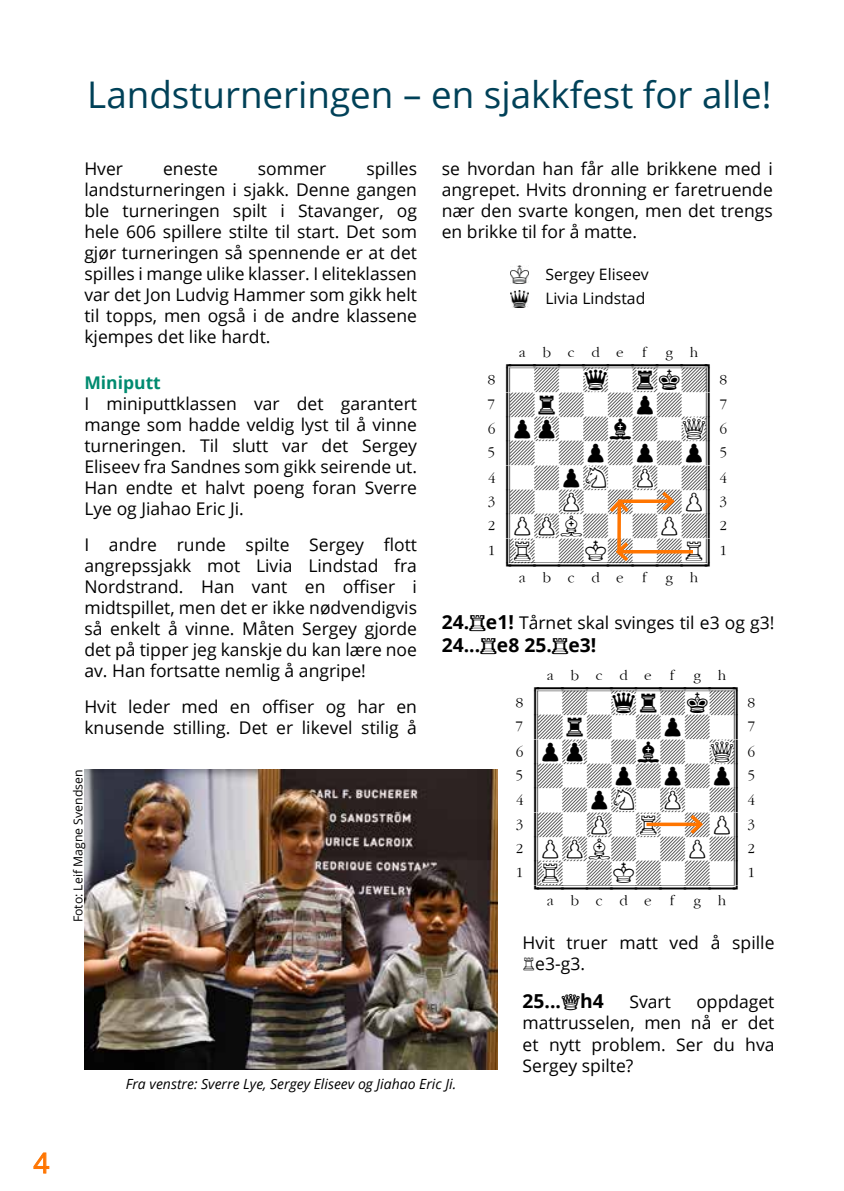
<style>
.page{position:relative;width:844px;height:1191px;background:#fff}
.page>*{position:absolute;margin:0;border:0;box-sizing:border-box;transform-origin:0 0}
.t1{font:36.75px "Open Sans";color:#004158}
.t2{font:28px "Open Sans";color:#ff7500}
.t3{font:24.5px/24.3px "Zurich Diagram CBMAC";color:#000;text-align:justify}
.t4{font:700 19.25px "Open Sans";color:#000}
.t5{font:17.5px/21px "Open Sans";color:#000;text-align:justify}
.t6{font:700 17.5px "Open Sans";color:#008b70}
.t7{font:15.75px/24.5px "Open Sans";color:#000}
.t8{font:italic 14px "Open Sans";color:#000}
.t9{font:12.25px "Open Sans";color:#000}
.s1{font-weight:700;font-size:19.25px}
.s2{font-family:"Zurich Figurine";font-weight:700;font-size:19.25px}
.s3{font-family:"Zurich Figurine"}
</style>
<div class="page">
<svg style="left:33px;top:1152px;width:17px;height:22px"></svg>
<img style="left:510px;top:265px;width:18px;height:18px">
<img style="left:510px;top:291px;width:18px;height:17px">
<img style="left:84px;top:769px;width:413px;height:300px">
<svg style="left:617px;top:516px;width:4px;height:22px"></svg>
<svg style="left:609px;top:501px;width:20px;height:15px"></svg>
<svg style="left:618px;top:499px;width:40px;height:4px"></svg>
<svg style="left:658px;top:491px;width:17px;height:20px"></svg>
<svg style="left:646px;top:822px;width:40px;height:4px"></svg>
<svg style="left:686px;top:815px;width:17px;height:19px"></svg>
<hr style="left:618px;top:550px;width:74px;height:3px;background:#ff7500">
<svg style="left:615px;top:538px;width:17px;height:24px"></svg>
<h2 class="t2" style="left:33px;top:1143px;width:18px">4</h2>
<h1 class="t1" style="left:87px;top:69px;width:685px">Landsturneringen – en sjakkfest for alle!</h1>
<p class="t5" style="left:84px;top:157px;width:334px;text-indent:282px">spilles landsturneringen i sjakk. Denne gangen ble turneringen spilt i Stavanger, og hele 606 spillere stilte til start. Det som gjør turneringen så spennende er at det spilles i mange ulike klasser. I eliteklassen var det Jon Ludvig Hammer som gikk helt til topps, men også i de andre klassene kjempes det like hardt.</p>
<p class="t6" style="left:84px;top:370px;width:78px">Miniputt</p>
<p class="t5" style="left:84px;top:392px;width:334px">I miniputtklassen var det garantert mange som hadde veldig lyst til å vinne turneringen. Til slutt var det Sergey Eliseev fra Sandnes som gikk seirende ut.<br>Han endte et halvt poeng foran Sverre Lye og Jiahao Eric Ji.</p>
<p class="t5" style="left:84px;top:533px;width:334px">I andre runde spilte Sergey flott angrepssjakk mot Livia Lindstad fra Nordstrand. Han vant en offiser i midtspillet, men det er ikke nødvendigvis så enkelt å vinne. Måten Sergey gjorde det på tipper jeg kanskje du kan lære noe av. Han fortsatte nemlig å angripe!</p>
<p class="t5" style="left:84px;top:695px;width:334px">Hvit leder med en offiser og har en knusende stilling. Det er likevel stilig å</p>
<p class="t5" style="left:84px;top:157px;width:40px">Hver</p>
<p class="t5" style="left:163px;top:157px;width:56px">eneste</p>
<p class="t5" style="left:258px;top:157px;width:70px">sommer</p>
<p class="t9" style="left:70px;top:922px;width:154px;rotate:-90deg">Foto: Leif Magne Svendsen</p>
<p class="t5" style="left:441px;top:157px;width:332px">se hvordan han får alle brikkene med i angrepet. Hvits dronning er faretruende nær den svarte kongen, men det trengs en brikke til for å matte.</p>
<p class="t7" style="left:545px;top:261px;width:105px">Sergey Eliseev<br>Livia Lindstad</p>
<h3 class="t3" style="left:485px;top:344px;width:246px">XABCDEFGHY 8-+-WQ-TRK+( 7+R+-+P+-' 6PZP-+L+-WQ&amp; 5+-+P+P+P% 4-+PSN-ZP-+$ 3+-ZP-+-+P# 2PZPL+-+P+" 1TR-+K+-+R!<br>XABCDEFGHY</h3>
<p class="t5" style="left:441px;top:611px;width:334px"><span class="s1">24.</span><span class="s2">T</span><span class="s1">e1!</span> Tårnet skal svinges til e3 og g3!</p>
<p class="t4" style="left:441px;top:631px;width:156px">24...<span class="s3">T</span>e8 25.<span class="s3">T</span>e3!</p>
<h3 class="t3" style="left:513px;top:666px;width:246px">XABCDEFGHY 8-+-WQR+K+( 7+R+-+P+-' 6PZP-+L+-WQ&amp; 5+-+P+P+P% 4-+PSN-ZP-+$ 3+-ZP-TR-+P# 2PZPL+-+P+" 1TR-+K+-+-!<br>XABCDEFGHY</h3>
<p class="t5" style="left:522px;top:932px;width:253px">Hvit truer matt ved å spille<br><span class="s3">T</span>e3-g3.</p>
<p class="t4" style="left:522px;top:988px;width:83px">25...<span class="s3">D</span>h4</p>
<p class="t5" style="left:629px;top:991px;width:43px">Svart</p>
<p class="t5" style="left:522px;top:991px;width:253px;text-indent:174px">oppdaget mattrusselen, men nå er det et nytt problem. Ser du hva Sergey spilte?</p>
<p class="t8" style="left:126px;top:1074px;width:332px">Fra venstre: Sverre Lye, Sergey Eliseev og Jiahao Eric Ji.</p>
</div>
